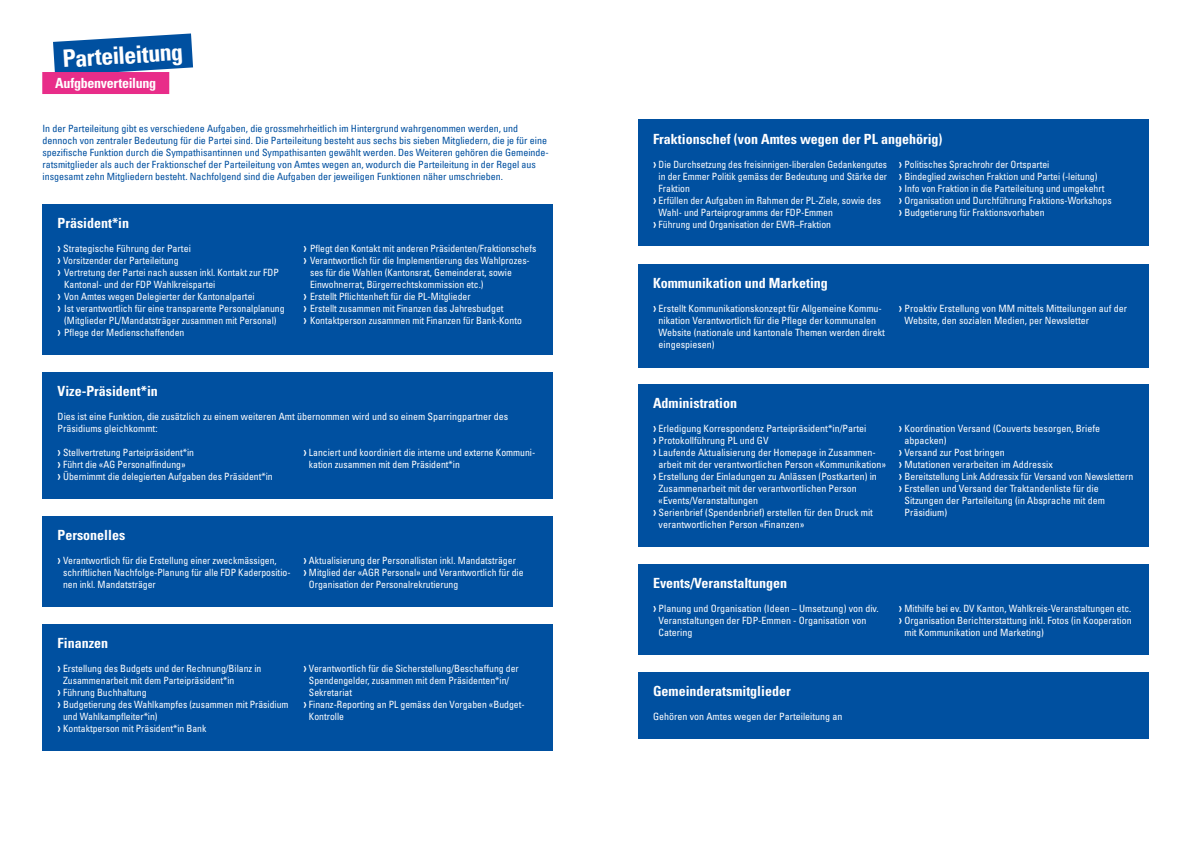
<style>
.page{position:relative;width:1191px;height:842px;background:#fff}
.page>*{position:absolute;margin:0;border:0;box-sizing:border-box;transform-origin:0 0}
.t1{font:700 condensed 24px "Univers LT Std";color:#fff}
.t2{font:700 condensed 14px "Univers LT Std";color:#fff}
.t3{font:700 condensed 14px "Univers LT Std";letter-spacing:-.02em;color:#fff}
.t4{font:condensed 10px/12px "Univers LT Std";color:#fff}
.t5{font:condensed 10px/12px "Univers LT Pro";color:#0050a0}
.t6{font:condensed 10px "Univers LT Std";color:#fff;scale:.95 1}
.t7{font:condensed 10px "Univers LT Std";color:#fff;scale:.96 1}
.s1{font-size:15px}
</style>
<div class="page">
<div style="left:43px;top:204px;width:510px;height:150px;background:#0050a0"></div>
<svg style="left:53px;top:33px;width:140px;height:61px"></svg>
<div style="left:42px;top:72px;width:127px;height:22px;background:#e82d89"></div>
<div style="left:43px;top:372px;width:510px;height:127px;background:#0050a0"></div>
<div style="left:43px;top:516px;width:510px;height:90px;background:#0050a0"></div>
<div style="left:43px;top:624px;width:510px;height:127px;background:#0050a0"></div>
<div style="left:638px;top:119px;width:510px;height:127px;background:#0050a0"></div>
<div style="left:638px;top:264px;width:510px;height:103px;background:#0050a0"></div>
<div style="left:638px;top:384px;width:510px;height:162px;background:#0050a0"></div>
<div style="left:638px;top:564px;width:510px;height:90px;background:#0050a0"></div>
<div style="left:638px;top:672px;width:510px;height:66px;background:#0050a0"></div>
<h1 class="t1" style="left:61px;top:45px;width:122px;rotate:-4deg">Parteileitung</h1>
<h2 class="t3" style="left:55px;top:74px;width:103px">Aufgbenverteilung</h2>
<p class="t5" style="left:43px;top:122px;width:508px">In der Parteileitung gibt es verschiedene Aufgaben, die grossmehrheitlich im Hintergrund wahrgenommen werden, und dennoch von zentraler Bedeutung für die Partei sind. Die Parteileitung besteht aus sechs bis sieben Mitgliedern, die je für eine spezifische Funktion durch die Sympathisantinnen und Sympathisanten gewählt werden. Des Weiteren gehören die Gemeinde&shy;ratsmitglieder als auch der Fraktionschef der Parteileitung von Amtes wegen an, wodurch die Parteileitung in der Regel aus insgesamt zehn Mitgliedern besteht. Nachfolgend sind die Aufgaben der jeweiligen Funktionen näher umschrieben.</p>
<h2 class="t2" style="left:58px;top:214px;width:73px">Präsident*in</h2>
<p class="t4" style="left:58px;top:242px;width:135px"><span class="s1">›</span> Strategische Führung der Partei</p>
<p class="t4" style="left:58px;top:254px;width:123px"><span class="s1">›</span> Vorsitzender der Parteileitung</p>
<p class="t4" style="left:58px;top:266px;width:223px"><span class="s1">›</span> Vertretung der Partei nach aussen inkl. Kontakt zur FDP</p>
<p class="t4" style="left:64px;top:278px;width:153px">Kantonal- und der FDP Wahlkreispartei</p>
<p class="t4" style="left:58px;top:290px;width:199px"><span class="s1">›</span> Von Amtes wegen Delegierter der Kantonalpartei</p>
<p class="t4" style="left:58px;top:302px;width:229px"><span class="s1">›</span> Ist verantwortlich für eine transparente Personalplanung</p>
<p class="t4" style="left:64px;top:314px;width:214px">(Mitglieder PL/Mandatsträger zusammen mit Personal)</p>
<p class="t4" style="left:58px;top:326px;width:128px"><span class="s1">›</span> Pflege der Medienschaffenden</p>
<p class="t7" style="left:303px;top:242px;width:244px"><span class="s1">›</span> Pflegt den Kontakt mit anderen Präsidenten/Fraktionschefs</p>
<p class="t4" style="left:303px;top:254px;width:228px"><span class="s1">›</span> Verantwortlich für die Implementierung des Wahlprozes-</p>
<p class="t4" style="left:310px;top:266px;width:203px">ses für die Wahlen (Kantonsrat, Gemeinderat, sowie</p>
<p class="t4" style="left:310px;top:278px;width:175px">Einwohnerrat, Bürgerrechtskommission etc.)</p>
<p class="t4" style="left:303px;top:290px;width:169px"><span class="s1">›</span> Erstellt Pflichtenheft für die PL-Mitglieder</p>
<p class="t4" style="left:303px;top:302px;width:202px"><span class="s1">›</span> Erstellt zusammen mit Finanzen das Jahresbudget</p>
<p class="t4" style="left:303px;top:314px;width:220px"><span class="s1">›</span> Kontaktperson zusammen mit Finanzen für Bank-Konto</p>
<h2 class="t2" style="left:58px;top:382px;width:102px">Vize-Präsident*in</h2>
<p class="t4" style="left:58px;top:410px;width:452px">Dies ist eine Funktion, die zusätzlich zu einem weiteren Amt übernommen wird und so einem Sparringpartner des<br>Präsidiums gleichkommt:</p>
<p class="t4" style="left:58px;top:446px;width:217px"><span class="s1">›</span> Stellvertretung Parteipräsident*in<br><span class="s1">›</span> Führt die «AG Personalfindung»<br><span class="s1">›</span> Übernimmt die delegierten Aufgaben des Präsident*in</p>
<p class="t4" style="left:309px;top:446px;width:228px;text-indent:-6px"><span class="s1">›</span> Lanciert und koordiniert die interne und externe Kommuni&shy;kation zusammen mit dem Präsident*in</p>
<h2 class="t2" style="left:58px;top:526px;width:69px">Personelles</h2>
<p class="t4" style="left:63px;top:554px;width:229px;text-indent:-6px"><span class="s1">›</span> Verantwortlich für die Erstellung einer zweckmässigen, schriftlichen Nachfolge-Planung für alle FDP Kaderpositio&shy;nen inkl. Mandatsträger</p>
<p class="t4" style="left:303px;top:554px;width:214px"><span class="s1">›</span> Aktualisierung der Personallisten inkl. Mandatsträger</p>
<p class="t4" style="left:303px;top:566px;width:222px"><span class="s1">›</span> Mitglied der «AGR Personal» und Verantwortlich für die</p>
<p class="t4" style="left:309px;top:578px;width:151px">Organisation der Personalrekrutierung</p>
<h2 class="t2" style="left:58px;top:634px;width:52px">Finanzen</h2>
<p class="t4" style="left:58px;top:662px;width:205px"><span class="s1">›</span> Erstellung des Budgets und der Rechnung/Bilanz in</p>
<p class="t4" style="left:63px;top:674px;width:173px">Zusammenarbeit mit dem Parteipräsident*in</p>
<p class="t4" style="left:58px;top:686px;width:91px"><span class="s1">›</span> Führung Buchhaltung</p>
<p class="t4" style="left:58px;top:698px;width:233px"><span class="s1">›</span> Budgetierung des Wahlkampfes (zusammen mit Präsidium</p>
<p class="t4" style="left:63px;top:710px;width:96px">und Wahlkampfleiter*in)</p>
<p class="t4" style="left:58px;top:722px;width:150px"><span class="s1">›</span> Kontaktperson mit Präsident*in Bank</p>
<p class="t4" style="left:303px;top:662px;width:217px"><span class="s1">›</span> Verantwortlich für die Sicherstellung/Beschaffung der</p>
<p class="t4" style="left:309px;top:674px;width:202px">Spendengelder, zusammen mit dem Präsidenten*in/</p>
<p class="t4" style="left:309px;top:686px;width:45px">Sekretariat</p>
<p class="t4" style="left:303px;top:698px;width:223px"><span class="s1">›</span> Finanz-Reporting an PL gemäss den Vorgaben «Budget-</p>
<p class="t4" style="left:309px;top:710px;width:37px">Kontrolle</p>
<h2 class="t2" style="left:653px;top:130px;width:291px">Fraktionschef (von Amtes wegen der PL angehörig)</h2>
<p class="t6" style="left:653px;top:158px;width:248px"><span class="s1">›</span> Die Durchsetzung des freisinnigen-liberalen Gedankengutes</p>
<p class="t4" style="left:658px;top:170px;width:230px">in der Emmer Politik gemäss der Bedeutung und Stärke der</p>
<p class="t4" style="left:658px;top:182px;width:33px">Fraktion</p>
<p class="t4" style="left:653px;top:194px;width:230px"><span class="s1">›</span> Erfüllen der Aufgaben im Rahmen der PL-Ziele, sowie des</p>
<p class="t4" style="left:658px;top:206px;width:176px">Wahl- und Parteiprogramms der FDP-Emmen</p>
<p class="t4" style="left:653px;top:218px;width:179px"><span class="s1">›</span> Führung und Organisation der EWR–Fraktion</p>
<p class="t4" style="left:899px;top:158px;width:214px"><span class="s1">›</span> Politisches Sprachrohr der Ortspartei<br><span class="s1">›</span> Bindeglied zwischen Fraktion und Partei (-leitung)<br><span class="s1">›</span> Info von Fraktion in die Parteileitung und umgekehrt<br><span class="s1">›</span> Organisation und Durchführung Fraktions-Workshops <span class="s1">›</span> Budgetierung für Fraktionsvorhaben</p>
<h2 class="t2" style="left:653px;top:274px;width:176px">Kommunikation und Marketing</h2>
<p class="t4" style="left:658px;top:302px;width:228px;text-indent:-6px"><span class="s1">›</span> Erstellt Kommunikationskonzept für Allgemeine Kommu&shy;nikation Verantwortlich für die Pflege der kommunalen Website (nationale und kantonale Themen werden direkt eingespiesen)</p>
<p class="t4" style="left:904px;top:302px;width:224px;text-indent:-6px"><span class="s1">›</span> Proaktiv Erstellung von MM mittels Mitteilungen auf der<br>Website, den sozialen Medien, per Newsletter</p>
<h2 class="t2" style="left:653px;top:394px;width:85px">Administration</h2>
<p class="t4" style="left:653px;top:422px;width:215px"><span class="s1">›</span> Erledigung Korrespondenz Parteipräsident*in/Partei</p>
<p class="t4" style="left:653px;top:434px;width:117px"><span class="s1">›</span> Protokollführung PL und GV</p>
<p class="t4" style="left:653px;top:446px;width:224px"><span class="s1">›</span> Laufende Aktualisierung der Homepage in Zusammen-</p>
<p class="t4" style="left:658px;top:458px;width:229px">arbeit mit der verantwortlichen Person «Kommunikation»</p>
<p class="t4" style="left:653px;top:470px;width:225px"><span class="s1">›</span> Erstellung der Einladungen zu Anlässen (Postkarten) in</p>
<p class="t4" style="left:658px;top:482px;width:200px">Zusammenarbeit mit der verantwortlichen Person</p>
<p class="t4" style="left:658px;top:494px;width:101px">«Events/Veranstaltungen</p>
<p class="t4" style="left:653px;top:506px;width:221px"><span class="s1">›</span> Serienbrief (Spendenbrief) erstellen für den Druck mit</p>
<p class="t4" style="left:658px;top:518px;width:147px">verantwortlichen Person «Finanzen»</p>
<p class="t4" style="left:899px;top:422px;width:203px"><span class="s1">›</span> Koordination Versand (Couverts besorgen, Briefe</p>
<p class="t4" style="left:904px;top:434px;width:44px">abpacken)</p>
<p class="t4" style="left:899px;top:446px;width:107px"><span class="s1">›</span> Versand zur Post bringen</p>
<p class="t4" style="left:899px;top:458px;width:155px"><span class="s1">›</span> Mutationen verarbeiten im Addressix</p>
<p class="t4" style="left:899px;top:470px;width:236px"><span class="s1">›</span> Bereitstellung Link Addressix für Versand von Newslettern</p>
<p class="t4" style="left:899px;top:482px;width:201px"><span class="s1">›</span> Erstellen und Versand der Traktandenliste für die</p>
<p class="t4" style="left:904px;top:494px;width:202px">Sitzungen der Parteileitung (in Absprache mit dem</p>
<p class="t4" style="left:904px;top:506px;width:44px">Präsidium)</p>
<h2 class="t2" style="left:653px;top:574px;width:136px">Events/Veranstaltungen</h2>
<p class="t4" style="left:658px;top:602px;width:222px;text-indent:-6px"><span class="s1">›</span> Planung und Organisation (Ideen – Umsetzung) von div.<br>Veranstaltungen der FDP-Emmen - Organisation von<br>Catering</p>
<p class="t4" style="left:899px;top:602px;width:234px"><span class="s1">›</span> Mithilfe bei ev. DV Kanton, Wahlkreis-Veranstaltungen etc.</p>
<p class="t4" style="left:899px;top:614px;width:234px"><span class="s1">›</span> Organisation Berichterstattung inkl. Fotos (in Kooperation</p>
<p class="t4" style="left:904px;top:626px;width:141px">mit Kommunikation und Marketing)</p>
<h2 class="t2" style="left:653px;top:682px;width:139px">Gemeinderatsmitglieder</h2>
<p class="t4" style="left:653px;top:710px;width:191px">Gehören von Amtes wegen der Parteileitung an</p>
</div>
